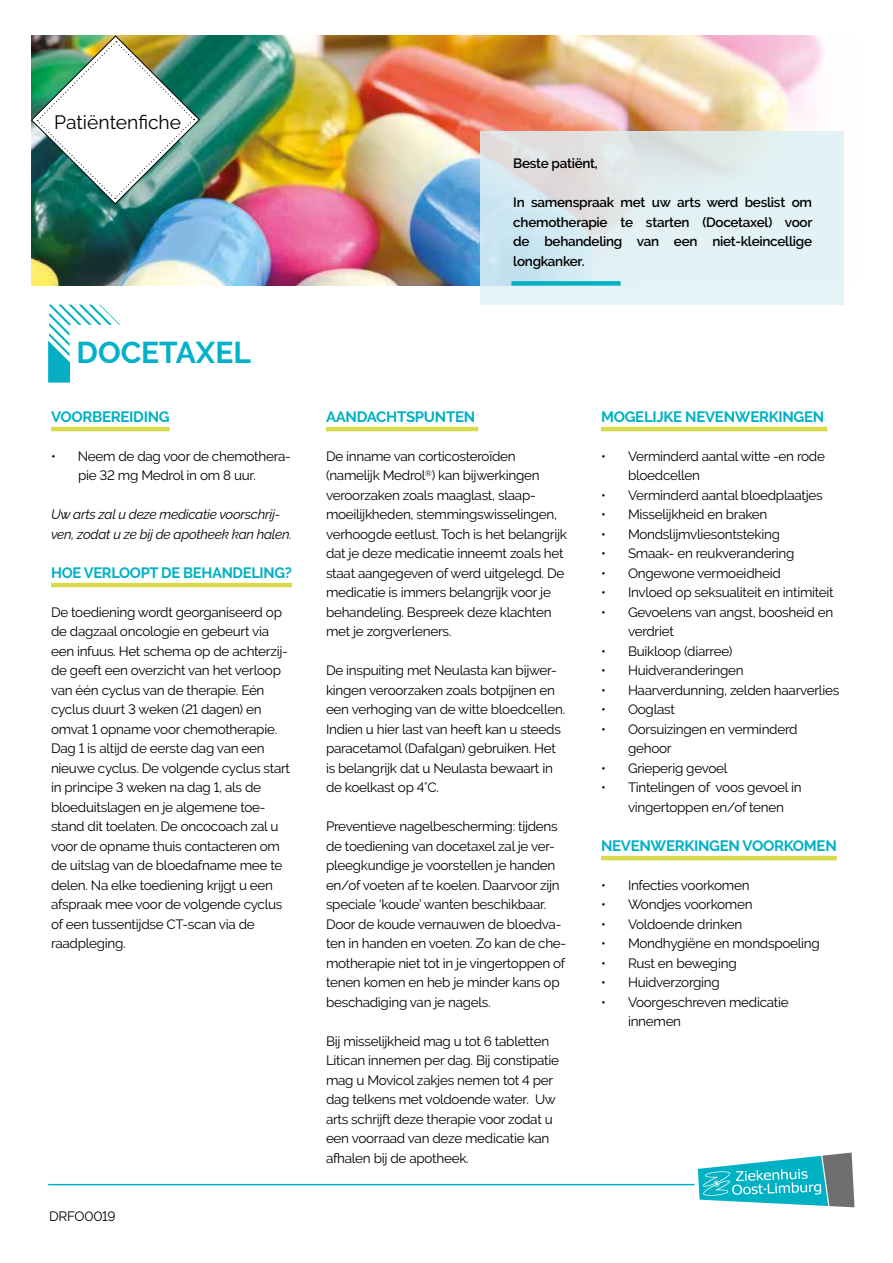
<style>
.page{position:relative;width:893px;height:1263px;background:#fff}
.page>*{position:absolute;margin:0;border:0;box-sizing:border-box;transform-origin:0 0}
.t1{font:700 30px "Raleway";color:#00b1c9}
.t2{font:19.35px "Raleway";color:#000}
.t3{font:700 15px "Raleway";letter-spacing:-.02em;color:#00b1c3}
.t4{font:13.5px/19.5px "Raleway";letter-spacing:-.02em;color:#000}
.t5{font:600 13.5px/19.5px "Raleway";letter-spacing:-.02em;color:#000;text-align:justify}
.t6{font:italic 13.5px/19.5px "Raleway";letter-spacing:-.02em;color:#000}
</style>
<div class="page">
<img style="left:31px;top:36px;width:813px;height:249px">
<svg style="left:480px;top:131px;width:363px;height:174px;background:#deebef"></svg>
<div style="left:511px;top:281px;width:110px;height:5px;background:#00b1c3"></div>
<img style="left:31px;top:35px;width:169px;height:169px">
<hr style="left:48px;top:1184px;width:646px;height:1px;background:#00b1c3">
<svg style="left:697px;top:1152px;width:158px;height:56px"></svg>
<svg style="left:48px;top:305px;width:72px;height:78px"></svg>
<hr style="left:51px;top:427px;width:119px;height:4px;background:#d8da4c">
<hr style="left:51px;top:583px;width:241px;height:4px;background:#d8da4c">
<hr style="left:326px;top:427px;width:152px;height:4px;background:#d8da4c">
<hr style="left:601px;top:427px;width:226px;height:4px;background:#d8da4c">
<hr style="left:601px;top:856px;width:236px;height:4px;background:#d8da4c">
<h2 class="t2" style="left:54px;top:111px;width:128px">Patiëntenfiche</h2>
<h1 class="t1" style="left:77px;top:335px;width:176px">DOCETAXEL</h1>
<p class="t3" style="left:51px;top:408px;width:120px">VOORBEREIDING</p>
<p class="t4" style="left:51px;top:446px;width:241px;text-align:center">• Neem de dag voor de chemothera&shy;pie 32 mg Medrol in om 8 uur.</p>
<p class="t6" style="left:51px;top:504px;width:242px">Uw arts zal u deze medicatie voorschrij&shy;ven, zodat u ze bij de apotheek kan halen.</p>
<p class="t3" style="left:51px;top:564px;width:242px">HOE VERLOOPT DE BEHANDELING?</p>
<p class="t4" style="left:51px;top:602px;width:241px">De toediening wordt georganiseerd op de dagzaal oncologie en gebeurt via een infuus. Het schema op de achterzij&shy;de geeft een overzicht van het verloop van één cyclus van de therapie. Eén cyclus duurt 3 weken (21 dagen) en omvat 1 opname voor chemotherapie.<br>Dag 1 is altijd de eerste dag van een nieuwe cyclus. De volgende cyclus start in principe 3 weken na dag 1, als de bloeduitslagen en je algemene toe&shy;stand dit toelaten. De oncocoach zal u voor de opname thuis contacteren om de uitslag van de bloedafname mee te delen. Na elke toediening krijgt u een afspraak mee voor de volgende cyclus of een tussentijdse CT-scan via de raadpleging.</p>
<p class="t4" style="left:49px;top:1206px;width:68px">DRFO0019</p>
<p class="t5" style="left:513px;top:154px;width:86px">Beste patiënt,</p>
<p class="t5" style="left:513px;top:193px;width:301px">In samenspraak met uw arts werd beslist om chemotherapie te starten (Docetaxel) voor de behandeling van een niet-kleincellige longkanker.</p>
<p class="t3" style="left:326px;top:408px;width:151px">AANDACHTSPUNTEN</p>
<p class="t4" style="left:326px;top:446px;width:242px">De inname van corticosteroïden (namelijk Medrol<sup>®</sup>) kan bijwerkingen veroorzaken zoals maaglast, slaap&shy;moeilijkheden, stemmingswisselingen, verhoogde eetlust. Toch is het belangrijk dat je deze medicatie inneemt zoals het staat aangegeven of werd uitgelegd. De medicatie is immers belangrijk voor je behandeling. Bespreek deze klachten met je zorgverleners.</p>
<p class="t4" style="left:326px;top:660px;width:241px">De inspuiting met Neulasta kan bijwer&shy;kingen veroorzaken zoals botpijnen en een verhoging van de witte bloedcellen.<br>Indien u hier last van heeft kan u steeds paracetamol (Dafalgan) gebruiken. Het is belangrijk dat u Neulasta bewaart in de koelkast op 4°C.</p>
<p class="t4" style="left:326px;top:816px;width:242px">Preventieve nagelbescherming: tijdens de toediening van docetaxel zal je ver&shy;pleegkundige je voorstellen je handen en/of voeten af te koelen. Daarvoor zijn speciale ‘koude’ wanten beschikbaar.<br>Door de koude vernauwen de bloedva&shy;ten in handen en voeten. Zo kan de che&shy;motherapie niet tot in je vingertoppen of tenen komen en heb je minder kans op beschadiging van je nagels.</p>
<p class="t4" style="left:326px;top:1031px;width:235px">Bij misselijkheid mag u tot 6 tabletten Litican innemen per dag. Bij constipatie mag u Movicol zakjes nemen tot 4 per dag telkens met voldoende water. Uw arts schrijft deze therapie voor zodat u een voorraad van deze medicatie kan afhalen bij de apotheek.</p>
<p class="t3" style="left:601px;top:408px;width:225px">MOGELIJKE NEVENWERKINGEN</p>
<p class="t4" style="left:628px;top:446px;width:198px;text-indent:-27px">• Verminderd aantal witte -en rode bloedcellen</p>
<p class="t4" style="left:601px;top:485px;width:223px">• Verminderd aantal bloedplaatjes</p>
<p class="t4" style="left:601px;top:504px;width:168px">• Misselijkheid en braken</p>
<p class="t4" style="left:601px;top:524px;width:181px">• Mondslijmvliesontsteking</p>
<p class="t4" style="left:601px;top:543px;width:195px">• Smaak- en reukverandering</p>
<p class="t4" style="left:601px;top:563px;width:181px">• Ongewone vermoeidheid</p>
<p class="t4" style="left:601px;top:582px;width:234px">• Invloed op seksualiteit en intimiteit</p>
<p class="t4" style="left:628px;top:602px;width:207px;text-indent:-27px">• Gevoelens van angst, boosheid en verdriet</p>
<p class="t4" style="left:601px;top:641px;width:133px">• Buikloop (diarree)</p>
<p class="t4" style="left:601px;top:660px;width:144px">• Huidveranderingen</p>
<p class="t4" style="left:601px;top:680px;width:240px">• Haarverdunning, zelden haarverlies</p>
<p class="t4" style="left:601px;top:699px;width:76px">• Ooglast</p>
<p class="t4" style="left:628px;top:719px;width:171px;text-indent:-27px">• Oorsuizingen en verminderd gehoor</p>
<p class="t4" style="left:601px;top:758px;width:128px">• Grieperig gevoel</p>
<p class="t4" style="left:628px;top:777px;width:175px;text-indent:-27px">• Tintelingen of voos gevoel in vingertoppen en/of tenen</p>
<p class="t3" style="left:601px;top:837px;width:237px">NEVENWERKINGEN VOORKOMEN</p>
<p class="t4" style="left:601px;top:875px;width:150px">• Infecties voorkomen</p>
<p class="t4" style="left:601px;top:894px;width:153px">• Wondjes voorkomen</p>
<p class="t4" style="left:601px;top:914px;width:143px">• Voldoende drinken</p>
<p class="t4" style="left:601px;top:933px;width:220px">• Mondhygiëne en mondspoeling</p>
<p class="t4" style="left:601px;top:953px;width:137px">• Rust en beweging</p>
<p class="t4" style="left:601px;top:972px;width:120px">• Huidverzorging</p>
<p class="t4" style="left:628px;top:992px;width:162px;text-indent:-27px">• Voorgeschreven medicatie innemen</p>
</div>
